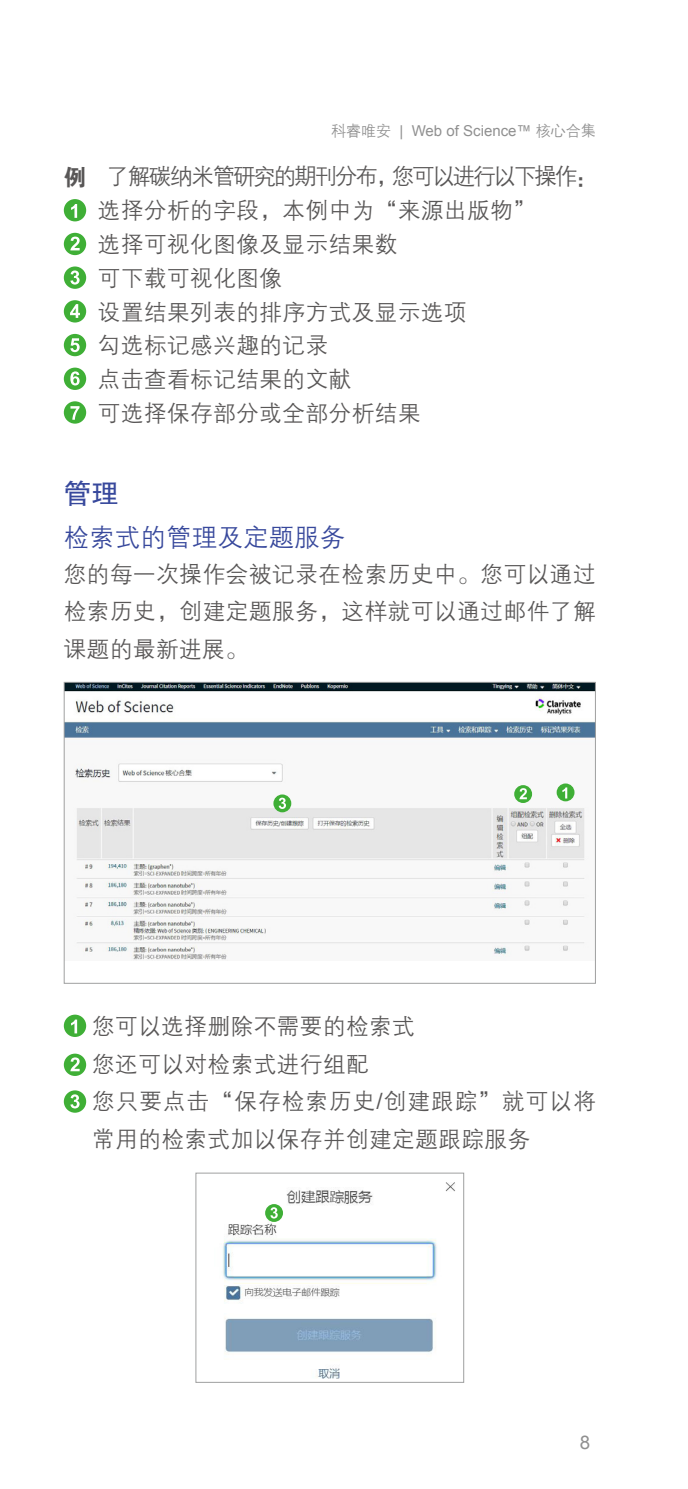
<style>
.page{position:relative;width:688px;height:1489px;background:#fff}
.page>*{position:absolute;margin:0;border:0;box-sizing:border-box;transform-origin:0 0}
.t1{font:27.5px "FZHTJW GB1 0";color:#37489c}
.t2{font:25px "FZZDXJW GB1 0";letter-spacing:.025em;color:#37489c}
.t3{font:22.5px/33.8px "FZZDXJW GB1 0";letter-spacing:.025em;color:#595757}
.t4{font:18.75px "Arial";color:#909090}
.t5{font:15px "Arial";color:#909090}
.s1{font-family:"FZZDXJW GB1 0"}
.s2{font-family:"FZDHTJW GB1 0"}
.s3{font-family:"Arial"}
</style>
<div class="page">
<div style="left:64px;top:199px;width:22px;height:22px;background:#3faf36;border-radius:50%"></div>
<svg style="left:71px;top:204px;width:6px;height:14px"></svg>
<div style="left:64px;top:233px;width:22px;height:22px;background:#3faf36;border-radius:50%"></div>
<svg style="left:70px;top:236px;width:10px;height:14px"></svg>
<img style="left:66px;top:684px;width:527px;height:276px">
<div style="left:64px;top:682px;width:531px;height:301px;border:1px solid #9fa0a0"></div>
<div style="left:64px;top:1014px;width:22px;height:22px;background:#3faf36;border-radius:50%"></div>
<svg style="left:71px;top:1019px;width:6px;height:14px"></svg>
<div style="left:64px;top:1053px;width:22px;height:22px;background:#3faf36;border-radius:50%"></div>
<svg style="left:70px;top:1057px;width:10px;height:14px"></svg>
<div style="left:64px;top:1090px;width:22px;height:22px;background:#3faf36;border-radius:50%"></div>
<svg style="left:70px;top:1094px;width:10px;height:14px"></svg>
<div style="left:64px;top:334px;width:22px;height:22px;background:#3faf36;border-radius:50%"></div>
<svg style="left:70px;top:338px;width:10px;height:14px"></svg>
<div style="left:64px;top:367px;width:22px;height:23px;background:#3faf36;border-radius:50%"></div>
<svg style="left:70px;top:371px;width:10px;height:14px"></svg>
<div style="left:64px;top:401px;width:22px;height:22px;background:#3faf36;border-radius:50%"></div>
<svg style="left:70px;top:406px;width:9px;height:14px"></svg>
<div style="left:64px;top:266px;width:22px;height:23px;background:#3faf36;border-radius:50%"></div>
<svg style="left:70px;top:270px;width:10px;height:14px"></svg>
<div style="left:64px;top:300px;width:22px;height:22px;background:#3faf36;border-radius:50%"></div>
<svg style="left:70px;top:304px;width:10px;height:14px"></svg>
<svg style="left:556px;top:783px;width:18px;height:18px"></svg>
<svg style="left:562px;top:787px;width:5px;height:11px"></svg>
<svg style="left:514px;top:785px;width:18px;height:18px"></svg>
<svg style="left:519px;top:788px;width:7px;height:11px"></svg>
<div style="left:273px;top:794px;width:18px;height:18px;background:#3faf36;border-radius:50%"></div>
<svg style="left:278px;top:797px;width:8px;height:12px"></svg>
<img style="left:223px;top:1182px;width:232px;height:197px">
<div style="left:195px;top:1172px;width:269px;height:210px;border:1px solid #9fa0a0"></div>
<svg style="left:265px;top:1203px;width:18px;height:18px"></svg>
<svg style="left:270px;top:1207px;width:8px;height:11px"></svg>
<p class="t5" style="left:331px;top:121px;width:266px"><span class="s1">科睿唯安</span> | Web of Science™ <span class="s1">核心合集</span></p>
<p class="t3" style="left:98px;top:161px;width:501px;text-indent:-34px"><span class="s2">例</span> 了解碳纳米管研究的期刊分布，您可以进行以下操作：选择分析的字段，本例中为“来源出版物”<br>选择可视化图像及显示结果数<br>可下载可视化图像<br>设置结果列表的排序方式及显示选项<br>勾选标记感兴趣的记录<br>点击查看标记结果的文献<br>可选择保存部分或全部分析结果</p>
<p class="t1" style="left:64px;top:478px;width:57px">管理</p>
<p class="t2" style="left:64px;top:524px;width:283px">检索式的管理及定题服务</p>
<p class="t3" style="left:64px;top:556px;width:533px;line-height:37.5px;text-align:justify">您的每一次操作会被记录在检索历史中。您可以通过检索历史，创建定题服务，这样就可以通过邮件了解课题的最新进展。</p>
<p class="t3" style="left:92px;top:1008px;width:505px;line-height:37.5px">您可以选择删除不需要的检索式<br>您还可以对检索式进行组配<br>您只要点击“保存检索历史<span class="s3">/</span>创建跟踪”就可以将常用的检索式加以保存并创建定题跟踪服务</p>
<p class="t4" style="left:579px;top:1429px;width:12px">8</p>
</div>
